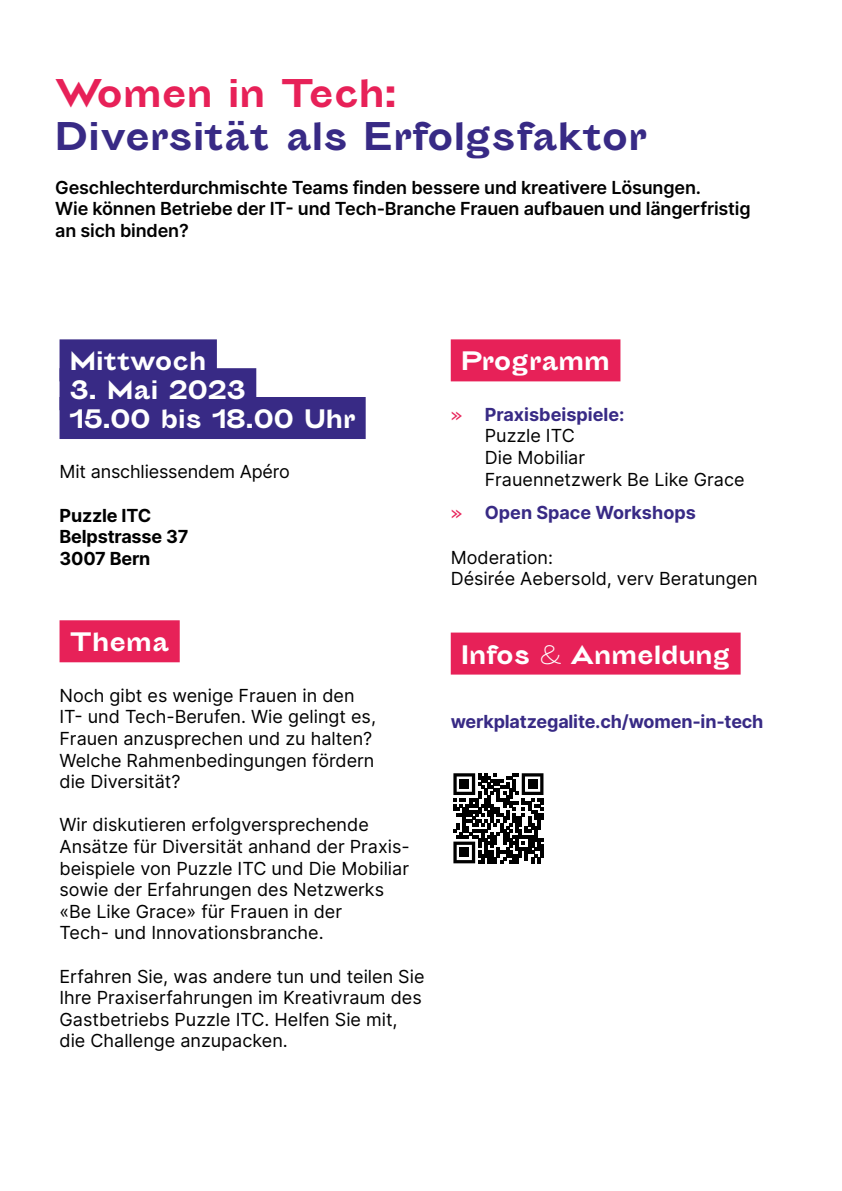
<style>
.page{position:relative;width:842px;height:1191px;background:#fff}
.page>*{position:absolute;margin:0;border:0;box-sizing:border-box;transform-origin:0 0}
.t1{font:36px "Sporting Grotesque XX Gras";color:#382a85}
.t2{font:36px "Sporting Grotesque XX Gras";color:#e72158}
.t3{font:24px/28.8px "Sporting Grotesque XX Gras";color:#fff}
.t4{font:18px/21.6px "Inter";color:#000}
.t5{font:600 18px/21.6px "Inter";letter-spacing:-.01em;color:#000}
.t6{font:700 18px "Inter";letter-spacing:-.01em;color:#382a85}
.t7{font:700 18px/21.6px "Inter";letter-spacing:-.01em;color:#000}
.s1{font-family:"Sporting Grotesque XX Gras";color:#e72158}
.s2{font-weight:700;color:#382a85}
.s3{font-family:"Sporting Grotesque XX Gras";font-weight:400;color:#e72158}
</style>
<div class="page">
<div style="left:60px;top:339px;width:157px;height:42px;background:#382a85"></div>
<div style="left:60px;top:368px;width:196px;height:42px;background:#382a85"></div>
<div style="left:60px;top:397px;width:306px;height:42px;background:#382a85"></div>
<div style="left:60px;top:620px;width:120px;height:42px;background:#e72158"></div>
<div style="left:451px;top:339px;width:169px;height:42px;background:#e72158"></div>
<div style="left:451px;top:632px;width:290px;height:42px;background:#e72158"></div>
<svg style="left:453px;top:773px;width:90px;height:90px"></svg>
<div style="left:460px;top:779px;width:9px;height:10px;background:#000"></div>
<div style="left:528px;top:779px;width:9px;height:10px;background:#000"></div>
<div style="left:460px;top:848px;width:9px;height:9px;background:#000"></div>
<h1 class="t2" style="left:55px;top:68px;width:343px">Women in Tech:</h1>
<h1 class="t1" style="left:55px;top:112px;width:593px">Diversität als Erfolgsfaktor</h1>
<p class="t5" style="left:55px;top:176px;width:697px">Geschlechterdurchmischte Teams finden bessere und kreativere Lösungen.<br>Wie können Betriebe der IT- und Tech-Branche Frauen aufbauen und längerfristig an sich binden?</p>
<h2 class="t3" style="left:70px;top:347px;width:138px">Mittwoch</h2>
<h2 class="t3" style="left:70px;top:376px;width:287px">3. Mai 2023<br>15.00 bis 18.00 Uhr</h2>
<p class="t4" style="left:60px;top:461px;width:232px">Mit anschliessendem Apéro</p>
<p class="t7" style="left:60px;top:504px;width:130px">Puzzle ITC<br>Belpstrasse 37<br>3007 Bern</p>
<h2 class="t3" style="left:70px;top:628px;width:101px">Thema</h2>
<p class="t4" style="left:60px;top:684px;width:318px">Noch gibt es wenige Frauen in den<br>IT- und Tech-Berufen. Wie gelingt es,<br>Frauen anzusprechen und zu halten?<br>Welche Rahmenbedingungen fördern die Diversität?</p>
<p class="t4" style="left:60px;top:813px;width:352px">Wir diskutieren erfolgversprechende Ansätze für Diversität anhand der Praxis&shy;beispiele von Puzzle ITC und Die Mobiliar sowie der Erfahrungen des Netzwerks «Be Like Grace» für Frauen in der<br>Tech- und Innovationsbranche.</p>
<p class="t4" style="left:60px;top:965px;width:366px">Erfahren Sie, was andere tun und teilen Sie Ihre Praxiserfahrungen im Kreativraum des Gastbetriebs Puzzle ITC. Helfen Sie mit, die Challenge anzupacken.</p>
<h2 class="t3" style="left:461px;top:347px;width:150px">Programm</h2>
<p class="t4" style="left:485px;top:403px;width:261px;text-indent:-34px"><span class="s1">»</span> <span class="s2">Praxisbeispiele:<br></span>Puzzle ITC<br>Die Mobiliar<br>Frauennetzwerk Be Like Grace</p>
<p class="t6" style="left:451px;top:499px;width:247px"><span class="s3">»</span> Open Space Workshops</p>
<p class="t4" style="left:451px;top:546px;width:309px">Moderation:<br>Désirée Aebersold, verv Beratungen</p>
<h2 class="t3" style="left:461px;top:640px;width:271px">Infos &amp; Anmeldung</h2>
<p class="t6" style="left:451px;top:709px;width:314px">werkplatzegalite.ch/women-in-tech</p>
</div>
